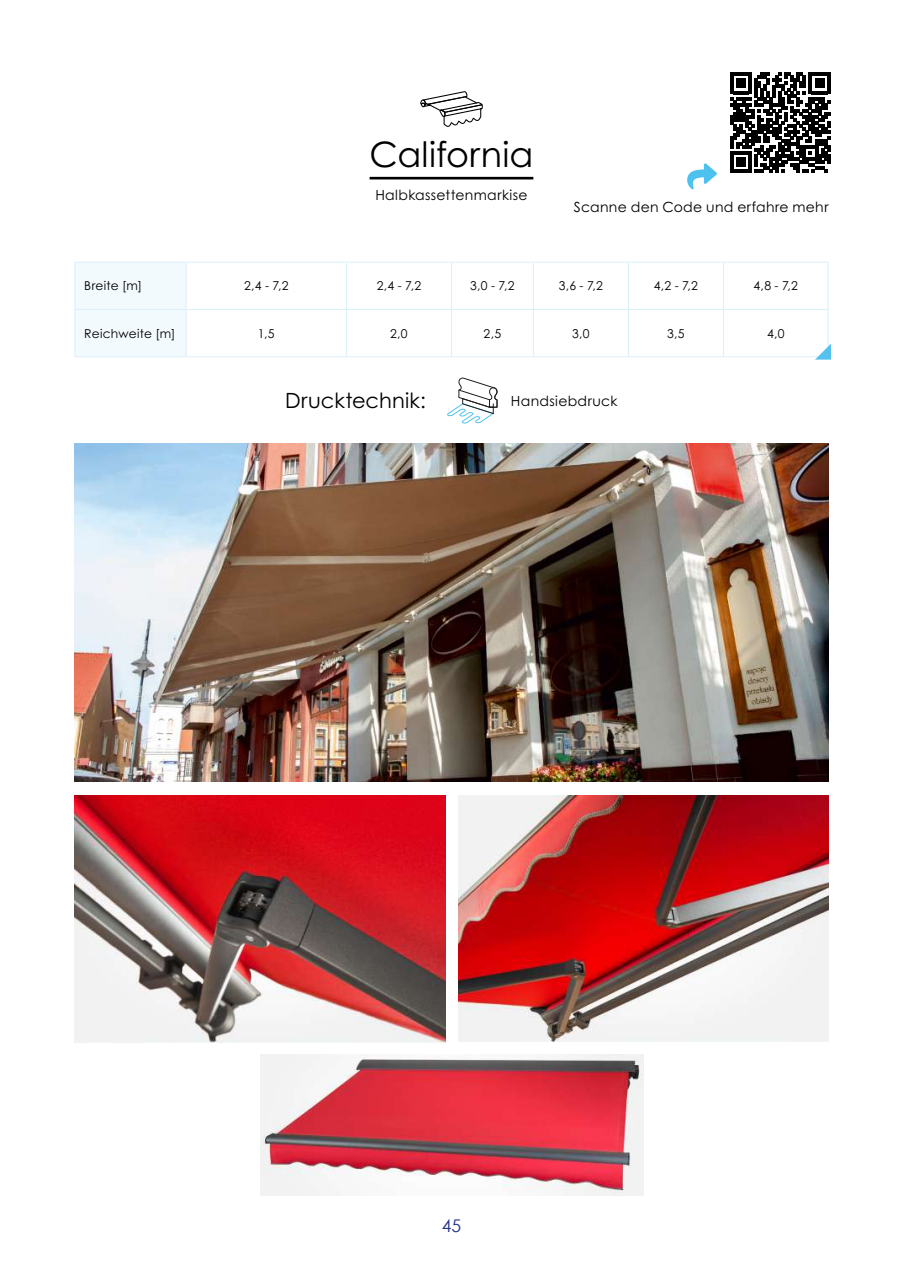
<style>
.page{position:relative;width:903px;height:1270px;background:#fff}
.page>*{position:absolute;margin:0;border:0;box-sizing:border-box;transform-origin:0 0}
.t1{font:35px "Century Gothic Pro";letter-spacing:.01em;color:#000}
.t2{font:21px "Century Gothic Pro";letter-spacing:.01em;color:#000}
.t3{font:17.5px "Century Gothic";color:#253384}
.t4{font:14px "Century Gothic Pro";letter-spacing:.025em;color:#000}
.t5{font:12.25px "Century Gothic Pro";letter-spacing:.02em;color:#000}
</style>
<div class="page">
<svg style="left:420px;top:91px;width:63px;height:36px"></svg>
<hr style="left:74px;top:262px;width:112px;height:1px;background:#dbf0fa">
<hr style="left:74px;top:263px;width:1px;height:46px;background:#dbf0fa">
<hr style="left:74px;top:309px;width:112px;height:1px;background:#dbf0fa">
<hr style="left:74px;top:310px;width:1px;height:46px;background:#dbf0fa">
<hr style="left:74px;top:356px;width:112px;height:1px;background:#dbf0fa">
<svg style="left:75px;top:262px;width:756px;height:98px"></svg>
<hr style="left:370px;top:177px;width:163px;height:2px;background:#000">
<svg style="left:687px;top:163px;width:30px;height:27px"></svg>
<svg style="left:730px;top:73px;width:100px;height:100px"></svg>
<svg style="left:447px;top:378px;width:50px;height:46px"></svg>
<img style="left:458px;top:796px;width:370px;height:246px">
<img style="left:74px;top:795px;width:371px;height:247px">
<img style="left:260px;top:1055px;width:383px;height:141px">
<img style="left:74px;top:444px;width:754px;height:338px">
<h1 class="t1" style="left:370px;top:133px;width:165px">California</h1>
<p class="t4" style="left:375px;top:186px;width:154px">Halbkassettenmarkise</p>
<p class="t4" style="left:574px;top:199px;width:256px">Scanne den Code und erfahre mehr</p>
<p class="t5" style="left:84px;top:278px;width:59px">Breite [m]</p>
<p class="t5" style="left:244px;top:278px;width:46px">2,4 - 7,2</p>
<p class="t5" style="left:377px;top:278px;width:46px">2,4 - 7,2</p>
<p class="t5" style="left:470px;top:278px;width:46px">3,0 - 7,2</p>
<p class="t5" style="left:559px;top:278px;width:46px">3,6 - 7,2</p>
<p class="t5" style="left:654px;top:278px;width:46px">4,2 - 7,2</p>
<p class="t5" style="left:753px;top:278px;width:46px">4,8 - 7,2</p>
<p class="t5" style="left:84px;top:326px;width:93px">Reichweite [m]</p>
<p class="t5" style="left:258px;top:326px;width:18px">1,5</p>
<p class="t5" style="left:390px;top:326px;width:19px">2,0</p>
<p class="t5" style="left:484px;top:326px;width:19px">2,5</p>
<p class="t5" style="left:572px;top:326px;width:19px">3,0</p>
<p class="t5" style="left:667px;top:326px;width:19px">3,5</p>
<p class="t5" style="left:767px;top:326px;width:19px">4,0</p>
<h2 class="t2" style="left:285px;top:388px;width:143px">Drucktechnik:</h2>
<p class="t4" style="left:511px;top:392px;width:108px">Handsiebdruck</p>
<h3 class="t3" style="left:442px;top:1213px;width:21px">45</h3>
</div>
